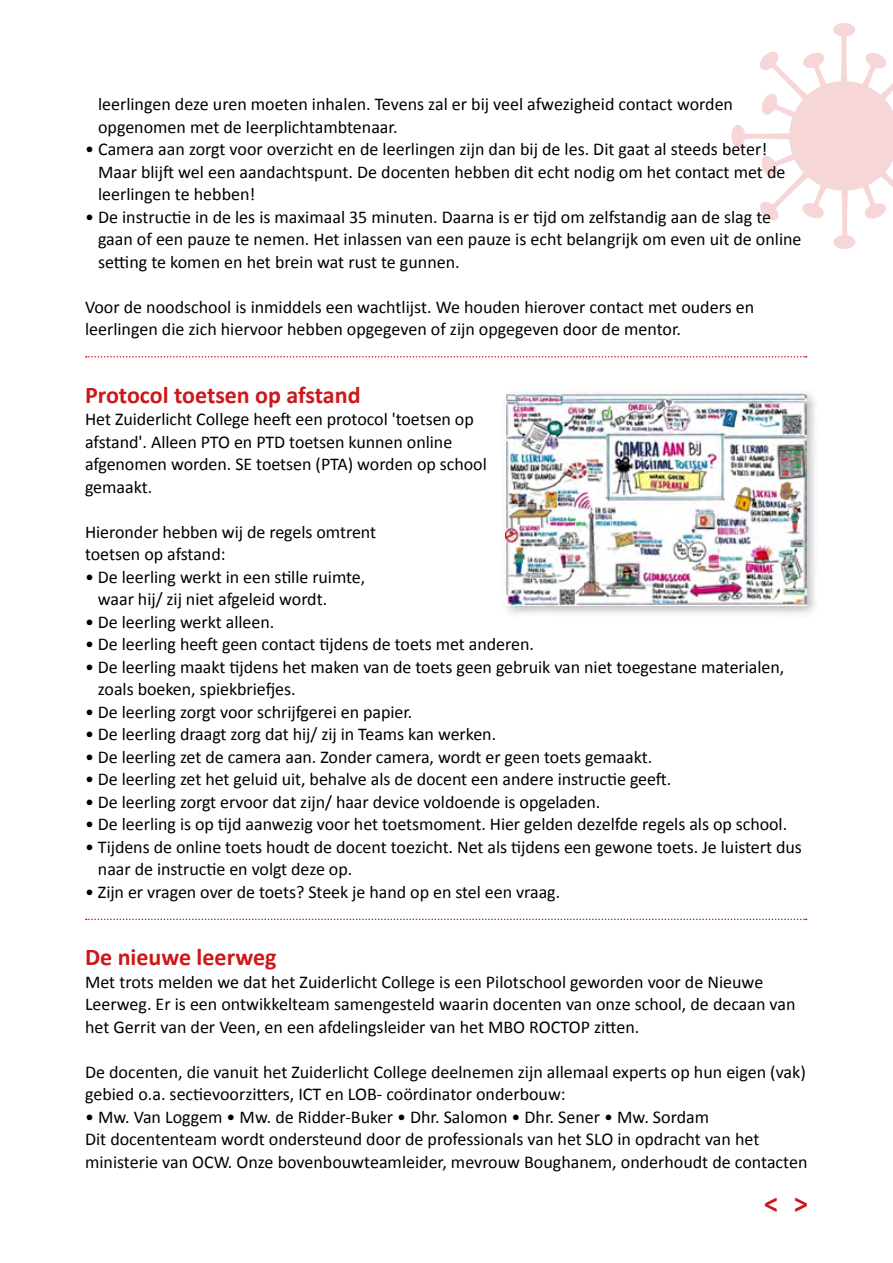
<style>
.page{position:relative;width:893px;height:1263px;background:#fff}
.page>*{position:absolute;margin:0;border:0;box-sizing:border-box;transform-origin:0 0}
.t1{font:700 28.5px "Calibri";color:#cd171a}
.t2{font:700 24px "Calibri";color:#cd171a}
.t3{font:18px/22.5px "Calibri";letter-spacing:-.005em;color:#000}
</style>
<div class="page">
<svg style="left:86px;top:919px;width:721px;height:1px"></svg>
<div style="left:502px;top:389px;width:317px;height:228px;background:#000;opacity:.25"></div>
<img style="left:506px;top:393px;width:300px;height:212px">
<svg style="left:86px;top:356px;width:721px;height:2px"></svg>
<svg style="left:731px;top:23px;width:162px;height:226px"></svg>
<p class="t3" style="left:98px;top:92px;width:636px">leerlingen deze uren moeten inhalen. Tevens zal er bij veel afwezigheid contact worden opgenomen met de leerplichtambtenaar.</p>
<p class="t3" style="left:98px;top:137px;width:689px;text-indent:-13px">• Camera aan zorgt voor overzicht en de leerlingen zijn dan bij de les. Dit gaat al steeds beter!<br>Maar blijft wel een aandachtspunt. De docenten hebben dit echt nodig om het contact met de leerlingen te hebben!</p>
<p class="t3" style="left:98px;top:204px;width:705px;text-indent:-13px">• De instructie in de les is maximaal 35 minuten. Daarna is er tijd om zelfstandig aan de slag te gaan of een pauze te nemen. Het inlassen van een pauze is echt belangrijk om even uit de online setting te komen en het brein wat rust te gunnen.</p>
<p class="t3" style="left:85px;top:294px;width:671px">Voor de noodschool is inmiddels een wachtlijst. We houden hierover contact met ouders en leerlingen die zich hiervoor hebben opgegeven of zijn opgegeven door de mentor.</p>
<h2 class="t2" style="left:85px;top:380px;width:277px">Protocol toetsen op afstand</h2>
<p class="t3" style="left:85px;top:407px;width:403px">Het Zuiderlicht College heeft een protocol 'toetsen op afstand'. Alleen PTO en PTD toetsen kunnen online afgenomen worden. SE toetsen (PTA) worden op school gemaakt.</p>
<p class="t3" style="left:85px;top:519px;width:293px">Hieronder hebben wij de regels omtrent toetsen op afstand:</p>
<p class="t3" style="left:98px;top:564px;width:269px;text-indent:-13px">• De leerling werkt in een stille ruimte, waar hij/ zij niet afgeleid wordt.</p>
<p class="t3" style="left:85px;top:609px;width:191px">• De leerling werkt alleen.</p>
<p class="t3" style="left:85px;top:632px;width:450px">• De leerling heeft geen contact tijdens de toets met anderen.</p>
<p class="t3" style="left:98px;top:654px;width:688px;text-indent:-13px">• De leerling maakt tijdens het maken van de toets geen gebruik van niet toegestane materialen, zoals boeken, spiekbriefjes.</p>
<p class="t3" style="left:85px;top:699px;width:329px">• De leerling zorgt voor schrijfgerei en papier.</p>
<p class="t3" style="left:85px;top:722px;width:413px">• De leerling draagt zorg dat hij/ zij in Teams kan werken.</p>
<p class="t3" style="left:85px;top:744px;width:569px">• De leerling zet de camera aan. Zonder camera, wordt er geen toets gemaakt.</p>
<p class="t3" style="left:85px;top:767px;width:588px">• De leerling zet het geluid uit, behalve als de docent een andere instructie geeft.</p>
<p class="t3" style="left:85px;top:789px;width:517px">• De leerling zorgt ervoor dat zijn/ haar device voldoende is opgeladen.</p>
<p class="t3" style="left:85px;top:812px;width:704px">• De leerling is op tijd aanwezig voor het toetsmoment. Hier gelden dezelfde regels als op school.</p>
<p class="t3" style="left:98px;top:834px;width:705px;text-indent:-13px">• Tijdens de online toets houdt de docent toezicht. Net als tijdens een gewone toets. Je luistert dus naar de instructie en volgt deze op.</p>
<p class="t3" style="left:85px;top:879px;width:477px">• Zijn er vragen over de toets? Steek je hand op en stel een vraag.</p>
<h2 class="t2" style="left:85px;top:942px;width:193px">De nieuwe leerweg</h2>
<p class="t3" style="left:85px;top:969px;width:712px">Met trots melden we dat het Zuiderlicht College is een Pilotschool geworden voor de Nieuwe<br>Leerweg. Er is een ontwikkelteam samengesteld waarin docenten van onze school, de decaan van het Gerrit van der Veen, en een afdelingsleider van het MBO ROCTOP zitten.</p>
<p class="t3" style="left:85px;top:1059px;width:722px">De docenten, die vanuit het Zuiderlicht College deelnemen zijn allemaal experts op hun eigen (vak) gebied o.a. sectievoorzitters, ICT en LOB- coördinator onderbouw:</p>
<p class="t3" style="left:85px;top:1104px;width:724px">• Mw. Van Loggem • Mw. de Ridder-Buker • Dhr. Salomon • Dhr. Sener • Mw. Sordam<br>Dit docententeam wordt ondersteund door de professionals van het SLO in opdracht van het ministerie van OCW. Onze bovenbouwteamleider, mevrouw Boughanem, onderhoudt de contacten</p>
<h1 class="t1" style="left:764px;top:1185px;width:45px">&lt; &gt;</h1>
</div>
